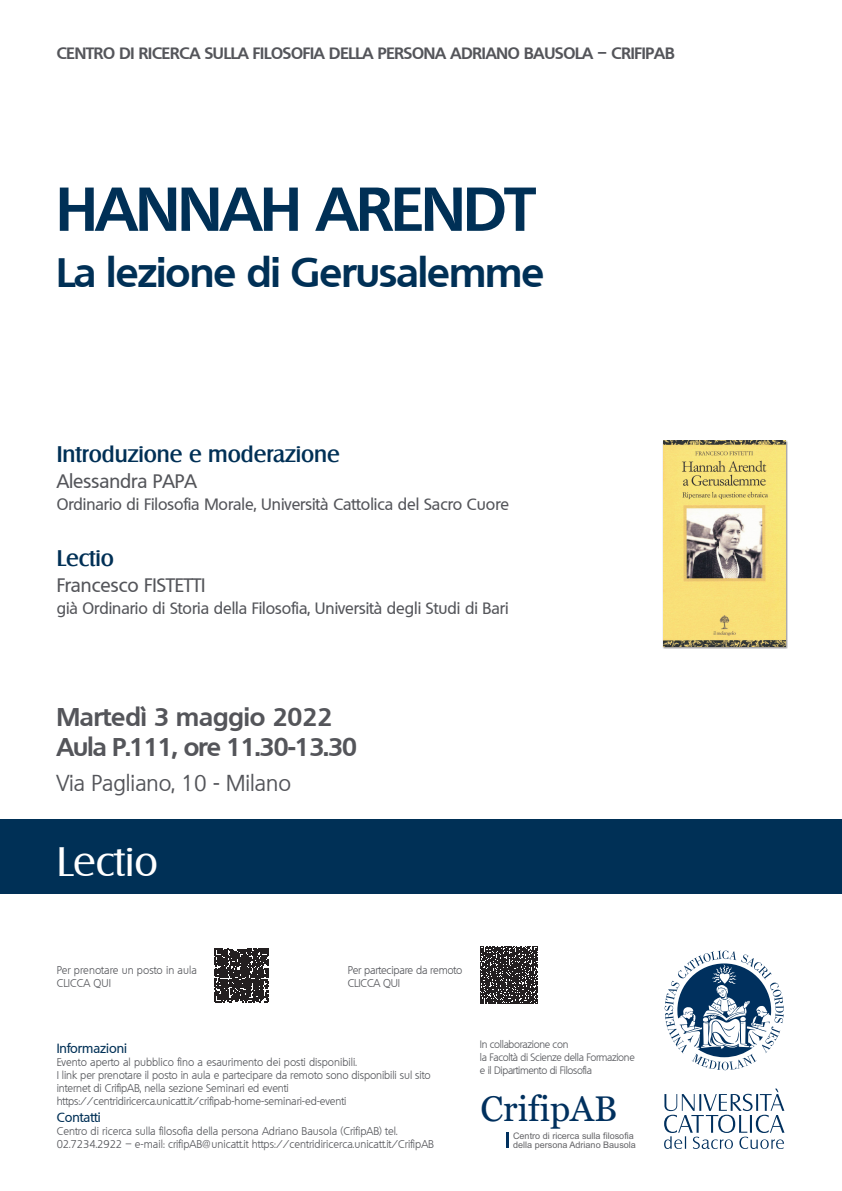
<style>
.page{position:relative;width:842px;height:1191px;background:#fff}
.page>*{position:absolute;margin:0;border:0;box-sizing:border-box;transform-origin:0 0}
.Titolo{font:700 60px "Quebec";letter-spacing:-.015em;color:#003056}
.Sottotitolo{font:700 40px "Quebec";letter-spacing:-.015em;color:#003056}
.Evento{font:40px "Salzburg";color:#fff}
.t1{font:35.4px "Georgia";color:#00305e}
.Aula-ora{font:700 25px "Quebec";letter-spacing:-.03em;color:#54555a}
.Data{font:700 25px "Quebec";color:#54555a}
.Titolo_3{font:500 22px "Salzburg";color:#003056}
.Luogo{font:22px "Quebec";color:#54555a}
.professore{font:500 19px "Quebec";color:#54555a}
.professore-2{font:500 16px "Quebec";color:#54555a}
.Uni{font:700 16px "Quebec";letter-spacing:-.01em;color:#54555a}
.info_tit{font:500 13px "Quebec";color:#003056}
.info{font:300 11px/13px "Quebec";color:#54555a}
.info-2{font:300 11px/13px "Quebec";letter-spacing:-.02em;color:#54555a}
.info-3{font:300 10.5px/13px "Quebec";letter-spacing:-.03em;color:#54555a}
.t2{font:9.1px/9px "Arial";color:#636366}
</style>
<div class="page">
<div style="left:0;top:819px;width:842px;height:75px;background:#003056"></div>
<svg style="left:664px;top:950px;width:120px;height:120px"></svg>
<svg style="left:664px;top:1088px;width:120px;height:61px"></svg>
<div style="left:663px;top:440px;width:125px;height:209px;background:#231f20;opacity:.5"></div>
<img style="left:663px;top:441px;width:122px;height:205px">
<svg style="left:215px;top:948px;width:53px;height:54px;background:#433f40"></svg>
<svg style="left:480px;top:946px;width:58px;height:58px"></svg>
<svg style="left:507px;top:1132px;width:2px;height:16px"></svg>
<p class="Uni" style="left:57px;top:43px;width:619px">CENTRO DI RICERCA SULLA FILOSOFIA DELLA PERSONA ADRIANO BAUSOLA – CRIFIPAB</p>
<p class="Titolo" style="left:57px;top:170px;width:479px">HANNAH ARENDT</p>
<p class="Sottotitolo" style="left:57px;top:246px;width:489px">La lezione di Gerusalemme</p>
<p class="Titolo_3" style="left:57px;top:441px;width:285px">Introduzione e moderazione</p>
<p class="professore" style="left:57px;top:469px;width:142px">Alessandra PAPA</p>
<p class="professore-2" style="left:57px;top:494px;width:454px">Ordinario di Filosofia Morale, Università Cattolica del Sacro Cuore</p>
<p class="Titolo_3" style="left:57px;top:544px;width:59px">Lectio</p>
<p class="professore" style="left:57px;top:572px;width:150px">Francesco FISTETTI</p>
<p class="professore-2" style="left:57px;top:597px;width:453px">già Ordinario di Storia della Filosofia, Università degli Studi di Bari</p>
<p class="Data" style="left:57px;top:700px;width:277px">Martedì 3 maggio 2022</p>
<p class="Aula-ora" style="left:57px;top:730px;width:302px">Aula P.111, ore 11.30-13.30</p>
<p class="Luogo" style="left:57px;top:769px;width:236px">Via Pagliano, 10 - Milano</p>
<p class="Evento" style="left:57px;top:837px;width:103px">Lectio</p>
<p class="info" style="left:57px;top:963px;width:142px">Per prenotare un posto in aula<br>CLICCA QUI</p>
<p class="info-2" style="left:348px;top:963px;width:116px">Per partecipare da remoto<br>CLICCA QUI</p>
<p class="info_tit" style="left:57px;top:1039px;width:72px">Informazioni</p>
<p class="info" style="left:57px;top:1055px;width:302px">Evento aperto al pubblico fino a esaurimento dei posti disponibili.</p>
<p class="info" style="left:57px;top:1068px;width:375px">I link per prenotare il posto in aula e partecipare da remoto sono disponibili sul sito internet di CrifipAB, nella sezione Seminari ed eventi https://centridiricerca.unicatt.it/crifipab-home-seminari-ed-eventi</p>
<p class="info_tit" style="left:57px;top:1109px;width:46px">Contatti</p>
<p class="info" style="left:57px;top:1125px;width:379px">Centro di ricerca sulla filosofia della persona Adriano Bausola (CrifipAB) tel.<br>02.7234.2922 – e-mail: crifipAB@unicatt.it https://centridiricerca.unicatt.it/CrifipAB</p>
<p class="info-3" style="left:480px;top:1037px;width:156px">In collaborazione con<br>la Facoltà di Scienze della Formazione e il Dipartimento di Filosofia</p>
<p class="t1" style="left:480px;top:1082px;width:138px">CrifipAB</p>
<p class="t2" style="left:513px;top:1131px;width:124px">Centro di ricerca sulla filosofia della persona Adriano Bausola</p>
</div>
